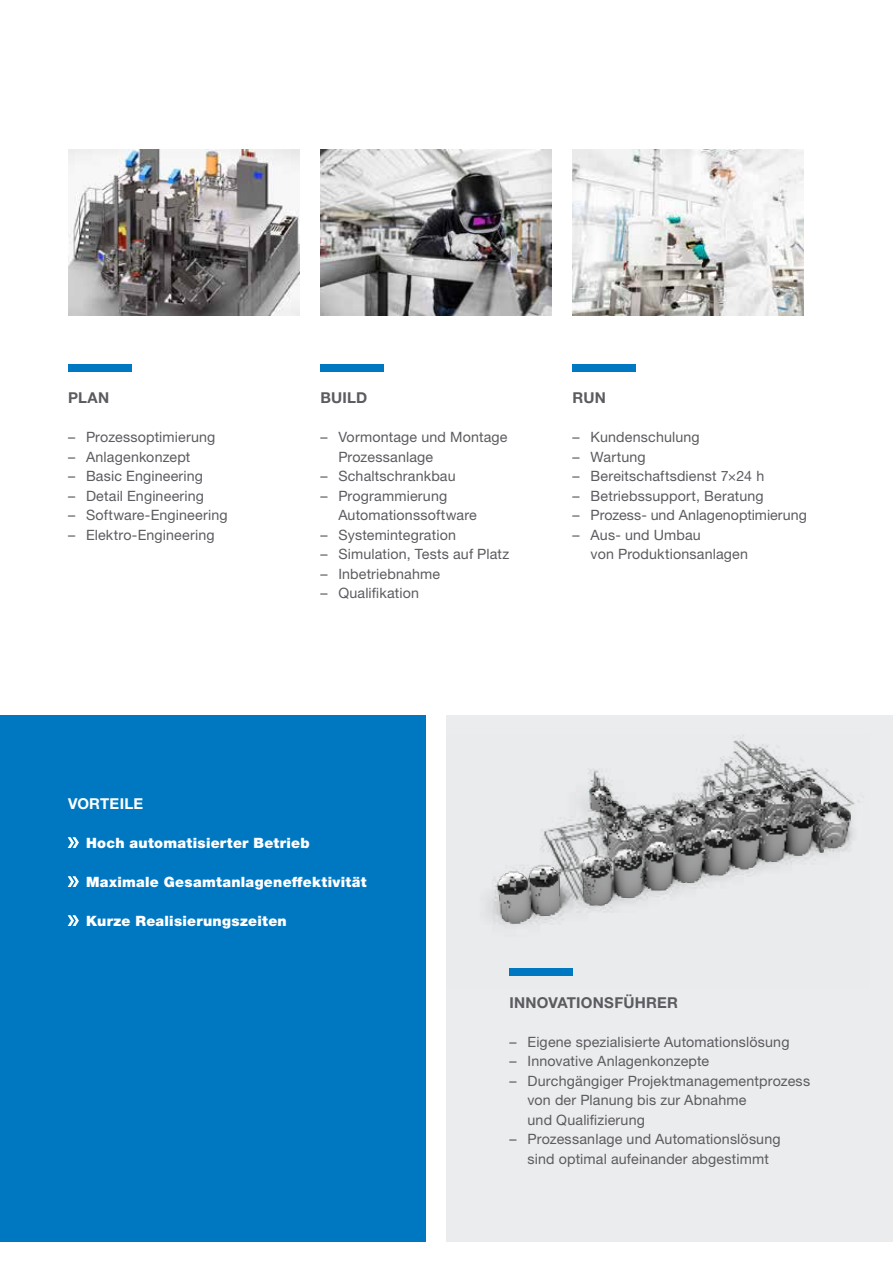
<style>
.page{position:relative;width:893px;height:1263px;background:#fff}
.page>*{position:absolute;margin:0;border:0;box-sizing:border-box;transform-origin:0 0}
.t1{font:700 15px "Helvetica Neue LTW1 G";letter-spacing:.015em;color:#5c5b60}
.t2{font:700 15px "Helvetica Neue LTW1 G";letter-spacing:.01em;color:#fff}
.t3{font:14.25px/19.5px "Helvetica Neue LTW1 G";letter-spacing:.01em;color:#5c5b60}
.t4{font:900 14.25px "Helvetica Neue LTW1 G";letter-spacing:.02em;color:#fff}
</style>
<div class="page">
<div style="left:0;top:715px;width:425px;height:527px;background:#0078c1"></div>
<div style="left:446px;top:715px;width:447px;height:527px;background:#ebeced"></div>
<img style="left:320px;top:150px;width:231px;height:166px">
<img style="left:573px;top:150px;width:231px;height:166px">
<img style="left:68px;top:150px;width:231px;height:166px">
<img style="left:488px;top:735px;width:371px;height:241px">
<div style="left:68px;top:364px;width:63px;height:7px;background:#0078c1"></div>
<div style="left:320px;top:364px;width:63px;height:7px;background:#0078c1"></div>
<div style="left:573px;top:364px;width:63px;height:7px;background:#0078c1"></div>
<div style="left:510px;top:969px;width:63px;height:7px;background:#0078c1"></div>
<svg style="left:67px;top:837px;width:12px;height:11px"></svg>
<svg style="left:67px;top:876px;width:12px;height:11px"></svg>
<svg style="left:67px;top:915px;width:12px;height:11px"></svg>
<p class="t1" style="left:68px;top:388px;width:43px">PLAN</p>
<p class="t3" style="left:68px;top:427px;width:149px">– Prozessoptimierung</p>
<p class="t3" style="left:68px;top:447px;width:124px">– Anlagenkonzept</p>
<p class="t3" style="left:68px;top:466px;width:137px">– Basic Engineering</p>
<p class="t3" style="left:68px;top:486px;width:138px">– Detail Engineering</p>
<p class="t3" style="left:68px;top:505px;width:161px">– Software-Engineering</p>
<p class="t3" style="left:68px;top:525px;width:148px">– Elektro-Engineering</p>
<p class="t1" style="left:320px;top:388px;width:48px">BUILD</p>
<p class="t3" style="left:338px;top:427px;width:171px;text-indent:-18px">– Vormontage und Montage<br>Prozessanlage</p>
<p class="t3" style="left:320px;top:466px;width:137px">– Schaltschrankbau</p>
<p class="t3" style="left:338px;top:486px;width:140px;text-indent:-18px">– Programmierung<br>Automationssoftware</p>
<p class="t3" style="left:320px;top:525px;width:137px">– Systemintegration</p>
<p class="t3" style="left:320px;top:544px;width:190px">– Simulation, Tests auf Platz</p>
<p class="t3" style="left:320px;top:564px;width:121px">– Inbetriebnahme</p>
<p class="t3" style="left:320px;top:583px;width:100px">– Qualifikation</p>
<p class="t1" style="left:573px;top:388px;width:35px">RUN</p>
<p class="t3" style="left:573px;top:427px;width:129px">– Kundenschulung</p>
<p class="t3" style="left:573px;top:447px;width:75px">– Wartung</p>
<p class="t3" style="left:573px;top:466px;width:193px">– Bereitschaftsdienst 7×24 h</p>
<p class="t3" style="left:573px;top:486px;width:193px">– Betriebssupport, Beratung</p>
<p class="t3" style="left:573px;top:505px;width:236px">– Prozess- und Anlagenoptimierung</p>
<p class="t3" style="left:591px;top:525px;width:159px;text-indent:-18px">– Aus- und Umbau<br>von Produktionsanlagen</p>
<p class="t2" style="left:68px;top:794px;width:77px">VORTEILE</p>
<p class="t4" style="left:86px;top:834px;width:225px">Hoch automatisierter Betrieb</p>
<p class="t4" style="left:86px;top:873px;width:282px">Maximale Gesamtanlageneffektivität</p>
<p class="t4" style="left:86px;top:912px;width:202px">Kurze Realisierungszeiten</p>
<p class="t1" style="left:510px;top:993px;width:170px">INNOVATIONSFÜHRER</p>
<p class="t3" style="left:510px;top:1032px;width:281px">– Eigene spezialisierte Automationslösung</p>
<p class="t3" style="left:510px;top:1051px;width:201px">– Innovative Anlagenkonzepte</p>
<p class="t3" style="left:528px;top:1071px;width:284px;text-indent:-18px">– Durchgängiger Projektmanagementprozess von der Planung bis zur Abnahme<br>und Qualifizierung</p>
<p class="t3" style="left:510px;top:1129px;width:273px;text-align:center">– Prozessanlage und Automationslösung sind optimal aufeinander abgestimmt</p>
</div>
